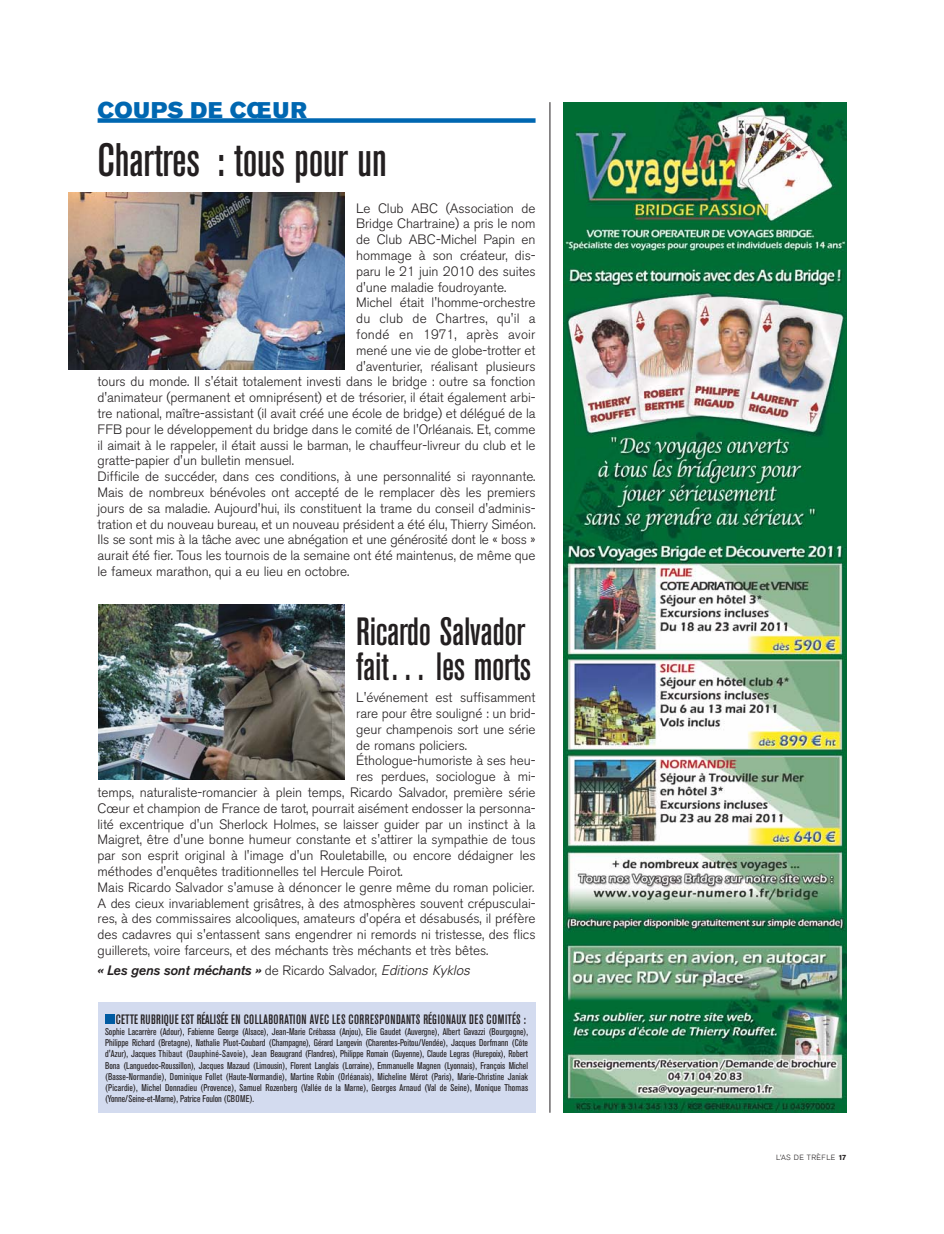
<style>
.page{position:relative;width:944px;height:1234px;background:#fff}
.page>*{position:absolute;margin:0;border:0;box-sizing:border-box;transform-origin:0 0}
.t1{font:500 condensed 46.5px "Akzidenz Grotesk BE";letter-spacing:-.005em;color:#231f20}
.t2{font:500 condensed 39px/34.5px "Akzidenz Grotesk BE";letter-spacing:-.005em;color:#231f20}
.t3{font:22.5px "Akzidenz Grotesk BE Super";letter-spacing:.03em;color:#0067b1}
.t4{font:300 13.5px "Akzidenz Grotesk BE";letter-spacing:-.005em;color:#231f20}
.t5{font:500 condensed 13.5px "Akzidenz Grotesk BE";letter-spacing:.03em;color:#231f20}
.t6{font:italic 500 13.5px "Akzidenz Grotesk BE";letter-spacing:-.01em;color:#231f20}
.t7{font:300 13.5px "Akzidenz Grotesk BE";letter-spacing:.015em;color:#231f20}
.t8{font:condensed 9.75px/11.2px "Akzidenz Grotesk BE";letter-spacing:-.005em;color:#231f20;text-align:justify}
.t9{font:300 7.5px "Akzidenz Grotesk BE";letter-spacing:.06em;color:#231f20}
.s1{font-weight:300;font-style:normal}
.s2{font-family:"Univers";font-weight:300}
.s3{font-weight:700}
</style>
<div class="page">
<img style="left:563px;top:102px;width:283px;height:1010px">
<div style="left:98px;top:1001px;width:438px;height:111px;background:#d3dbef"></div>
<div style="left:105px;top:1013px;width:9px;height:10px;background:#005ba2"></div>
<div style="left:98px;top:118px;width:438px;height:5px;background:#0067b1"></div>
<img style="left:69px;top:192px;width:275px;height:178px">
<hr style="left:550px;top:102px;width:1px;height:1010px;background:#231f20">
<img style="left:98px;top:604px;width:246px;height:175px">
<h3 class="t3" style="left:98px;top:102px;width:211px">COUPS DE CŒUR</h3>
<h1 class="t1" style="left:98px;top:143px;width:290px">Chartres : tous pour un</h1>
<p class="t4" style="left:356px;top:203px;width:181px">Le Club ABC (Association de</p>
<p class="t4" style="left:356px;top:219px;width:181px">Bridge Chartraine) a pris le nom</p>
<p class="t4" style="left:356px;top:235px;width:181px">de Club ABC-Michel Papin en</p>
<p class="t4" style="left:356px;top:250px;width:181px">hommage à son créateur, dis-</p>
<p class="t4" style="left:356px;top:266px;width:181px">paru le 21 juin 2010 des suites</p>
<p class="t4" style="left:356px;top:282px;width:152px">d'une maladie foudroyante.</p>
<p class="t4" style="left:356px;top:298px;width:181px">Michel était l'homme-orchestre</p>
<p class="t4" style="left:356px;top:313px;width:181px">du club de Chartres, qu'il a</p>
<p class="t7" style="left:356px;top:329px;width:181px">fondé en 1971, après avoir</p>
<p class="t4" style="left:356px;top:345px;width:181px">mené une vie de globe-trotter et</p>
<p class="t4" style="left:356px;top:361px;width:181px">d'aventurier, réalisant plusieurs</p>
<p class="t4" style="left:98px;top:377px;width:439px">tours du monde. Il s'était totalement investi dans le bridge : outre sa fonction</p>
<p class="t4" style="left:98px;top:392px;width:439px">d'animateur (permanent et omniprésent) et de trésorier, il était également arbi-</p>
<p class="t4" style="left:98px;top:408px;width:439px">tre national, maître-assistant (il avait créé une école de bridge) et délégué de la</p>
<p class="t4" style="left:98px;top:424px;width:439px">FFB pour le développement du bridge dans le comité de l'Orléanais. Et, comme</p>
<p class="t4" style="left:98px;top:440px;width:439px">il aimait à le rappeler, il était aussi le barman, le chauffeur-livreur du club et le</p>
<p class="t4" style="left:98px;top:455px;width:198px">gratte-papier d'un bulletin mensuel.</p>
<p class="t4" style="left:98px;top:471px;width:439px">Difficile de succéder, dans ces conditions, à une personnalité si rayonnante.</p>
<p class="t4" style="left:98px;top:487px;width:439px">Mais de nombreux bénévoles ont accepté de le remplacer dès les premiers</p>
<p class="t4" style="left:98px;top:503px;width:439px">jours de sa maladie. Aujourd'hui, ils constituent la trame du conseil d'adminis-</p>
<p class="t4" style="left:98px;top:519px;width:440px">tration et du nouveau bureau, et un nouveau président a été élu, Thierry Siméon.</p>
<p class="t4" style="left:98px;top:534px;width:439px">Ils se sont mis à la tâche avec une abnégation et une générosité dont le « boss »</p>
<p class="t4" style="left:98px;top:550px;width:439px">aurait été fier. Tous les tournois de la semaine ont été maintenus, de même que</p>
<p class="t4" style="left:98px;top:566px;width:253px">le fameux marathon, qui a eu lieu en octobre.</p>
<h2 class="t2" style="left:356px;top:616px;width:176px">Ricardo Salvador fait… les morts</h2>
<p class="t4" style="left:356px;top:692px;width:181px">L'événement est suffisamment</p>
<p class="t4" style="left:356px;top:708px;width:181px">rare pour être souligné : un brid-</p>
<p class="t4" style="left:356px;top:724px;width:181px">geur champenois sort une série</p>
<p class="t4" style="left:356px;top:740px;width:112px">de romans policiers.</p>
<p class="t4" style="left:356px;top:755px;width:181px">Éthologue-humoriste à ses heu-</p>
<p class="t4" style="left:356px;top:771px;width:181px">res perdues, sociologue à mi-</p>
<p class="t4" style="left:98px;top:787px;width:439px">temps, naturaliste-romancier à plein temps, Ricardo Salvador, première série</p>
<p class="t4" style="left:98px;top:803px;width:439px">Cœur et champion de France de tarot, pourrait aisément endosser la personna-</p>
<p class="t4" style="left:98px;top:818px;width:439px">lité excentrique d'un Sherlock Holmes, se laisser guider par un instinct à la</p>
<p class="t4" style="left:98px;top:834px;width:439px">Maigret, être d'une bonne humeur constante et s'attirer la sympathie de tous</p>
<p class="t4" style="left:98px;top:850px;width:439px">par son esprit original à l'image d'un Rouletabille, ou encore dédaigner les</p>
<p class="t4" style="left:98px;top:866px;width:307px">méthodes d'enquêtes traditionnelles tel Hercule Poirot.</p>
<p class="t4" style="left:98px;top:882px;width:438px">Mais Ricardo Salvador s'amuse à dénoncer le genre même du roman policier.</p>
<p class="t4" style="left:98px;top:897px;width:439px">A des cieux invariablement grisâtres, à des atmosphères souvent crépusculai-</p>
<p class="t4" style="left:98px;top:913px;width:439px">res, à des commissaires alcooliques, amateurs d'opéra et désabusés, il préfère</p>
<p class="t4" style="left:98px;top:929px;width:439px">des cadavres qui s'entassent sans engendrer ni remords ni tristesse, des flics</p>
<p class="t4" style="left:98px;top:945px;width:392px">guillerets, voire farceurs, et des méchants très méchants et très bêtes.</p>
<p class="t6" style="left:98px;top:965px;width:376px">« Les gens sont méchants » <span class="s1">de Ricardo Salvador,</span> <span class="s2">Editions Kyklos</span></p>
<p class="t5" style="left:116px;top:1013px;width:412px">CETTE RUBRIQUE EST RÉALISÉE EN COLLABORATION AVEC LES CORRESPONDANTS RÉGIONAUX DES COMITÉS :</p>
<p class="t8" style="left:105px;top:1026px;width:424px">Sophie Lacarrère (Adour), Fabienne George (Alsace), Jean-Marie Crébassa (Anjou), Elie Gaudet (Auvergne), Albert Gavazzi (Bourgogne), Philippe Richard (Bretagne), Nathalie Pluot-Coubard (Champagne), Gérard Langevin (Charentes-Poitou/Vendée), Jacques Dorfmann (Côte d'Azur), Jacques Thibaut (Dauphiné-Savoie), Jean Beaugrand (Flandres), Philippe Romain (Guyenne), Claude Legras (Hurepoix), Robert Bona (Languedoc-Roussillon), Jacques Mazaud (Limousin), Florent Langlais (Lorraine), Emmanuelle Magnen (Lyonnais), François Michel (Basse-Normandie), Dominique Follet (Haute-Normandie), Martine Robin (Orléanais), Micheline Mérot (Paris), Marie-Christine Janiak (Picardie), Michel Donnadieu (Provence), Samuel Rozenberg (Vallée de la Marne), Georges Arnaud (Val de Seine), Monique Thomas (Yonne/Seine-et-Marne), Patrice Foulon (CBOME).</p>
<p class="t9" style="left:776px;top:1154px;width:72px">L’AS DE TRÈFLE <span class="s3">17</span></p>
</div>
